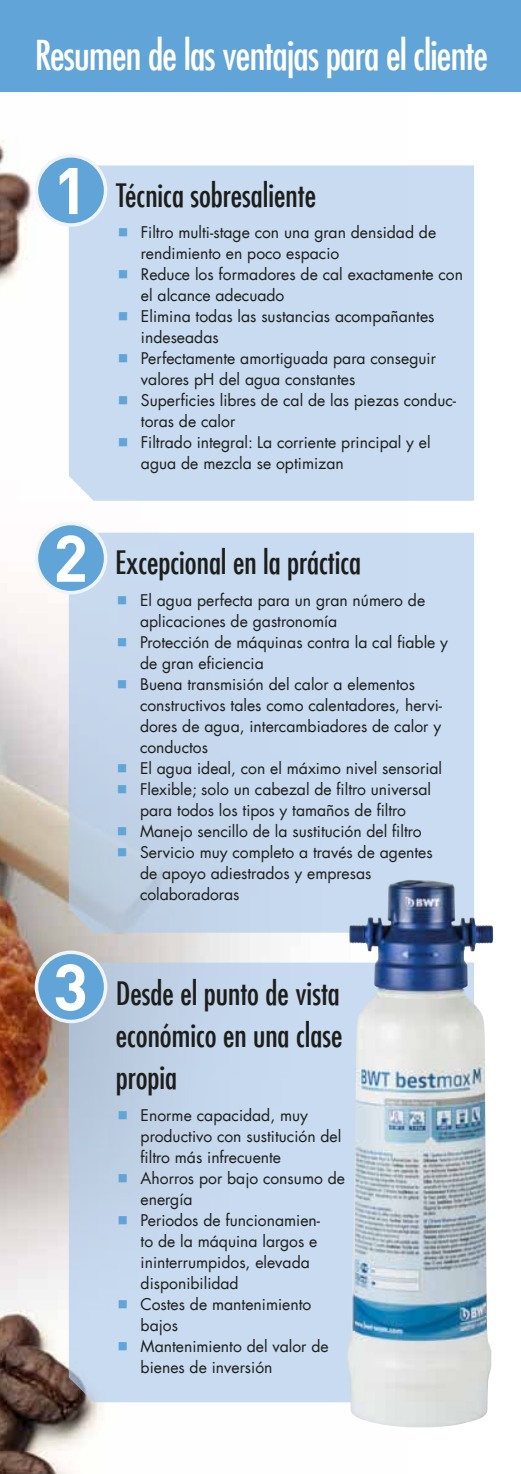
<style>
.page{position:relative;width:521px;height:1474px;background:#fff}
.page>*{position:absolute;margin:0;border:0;box-sizing:border-box;transform-origin:0 0}
.t1{font:700 64.75px "DINOT";color:#fff}
.t2{font:500 condensed 40.25px "Futura Com";letter-spacing:-.02em;color:#fff}
.t3{font:500 condensed 31.5px/42px "Futura Com";color:#1d1d1b;text-align:justify}
.t4{font:15.75px/21px "Futura Com";color:#1d1d1b}
.s1{font-family:"DINOT";font-weight:700;font-stretch:normal;font-size:64.75px;color:#fff}
</style>
<div class="page">
<img style="left:0;top:91px;width:407px;height:1382px">
<div style="left:69px;top:165px;width:405px;height:336px;background:#c8dbf0"></div>
<div style="left:36px;top:156px;width:70px;height:69px;background:#61a4d7;border-radius:50%"></div>
<div style="left:35px;top:154px;width:72px;height:73px;border:4px solid #eff4fb;border-radius:50%"></div>
<svg style="left:69px;top:532px;width:405px;height:400px;background:#c4d6eb"></svg>
<div style="left:36px;top:523px;width:70px;height:69px;background:#61a4d7;border-radius:50%"></div>
<div style="left:35px;top:522px;width:72px;height:72px;border:4px solid #eff4fb;border-radius:50%"></div>
<svg style="left:69px;top:962px;width:405px;height:440px;background:#bed0e3"></svg>
<div style="left:36px;top:952px;width:70px;height:69px;background:#61a4d7;border-radius:50%"></div>
<div style="left:35px;top:950px;width:72px;height:73px;border:4px solid #eff4fb;border-radius:50%"></div>
<div style="left:0;top:0;width:521px;height:91px;background:#61a4d7"></div>
<img style="left:347px;top:880px;width:60px;height:540px">
<svg style="left:119px;top:228px;width:8px;height:8px"></svg>
<svg style="left:119px;top:270px;width:8px;height:8px"></svg>
<svg style="left:119px;top:312px;width:8px;height:8px"></svg>
<svg style="left:119px;top:354px;width:8px;height:8px"></svg>
<svg style="left:119px;top:396px;width:8px;height:8px"></svg>
<svg style="left:119px;top:438px;width:8px;height:8px"></svg>
<svg style="left:118px;top:596px;width:8px;height:8px"></svg>
<svg style="left:118px;top:638px;width:8px;height:8px"></svg>
<svg style="left:118px;top:680px;width:8px;height:8px"></svg>
<svg style="left:118px;top:764px;width:8px;height:8px"></svg>
<svg style="left:118px;top:785px;width:8px;height:8px"></svg>
<svg style="left:118px;top:827px;width:8px;height:8px"></svg>
<svg style="left:118px;top:848px;width:8px;height:8px"></svg>
<svg style="left:119px;top:1110px;width:8px;height:8px"></svg>
<svg style="left:119px;top:1173px;width:8px;height:8px"></svg>
<svg style="left:119px;top:1215px;width:8px;height:8px"></svg>
<svg style="left:119px;top:1299px;width:8px;height:8px"></svg>
<svg style="left:119px;top:1341px;width:8px;height:8px"></svg>
<h2 class="t2" style="left:35px;top:27px;width:455px">Resumen de las ventajas para el cliente</h2>
<h3 class="t3" style="left:53px;top:173px;width:265px"><span class="s1">1</span> Técnica sobresaliente</h3>
<p class="t4" style="left:141px;top:222px;width:323px">Filtro multi-stage con una gran densidad de rendimiento en poco espacio<br>Reduce los formadores de cal exactamente con el alcance adecuado<br>Elimina todas las sustancias acompañantes indeseadas<br>Perfectamente amortiguada para conseguir valores pH del agua constantes<br>Superficies libres de cal de las piezas conduc&shy;toras de calor<br>Filtrado integral: La corriente principal y el agua de mezcla se optimizan</p>
<h3 class="t3" style="left:53px;top:541px;width:310px"><span class="s1">2</span> Excepcional en la práctica</h3>
<p class="t4" style="left:140px;top:589px;width:310px">El agua perfecta para un gran número de aplicaciones de gastronomía<br>Protección de máquinas contra la cal fiable y de gran eficiencia<br>Buena transmisión del calor a elementos constructivos tales como calentadores, hervi&shy;dores de agua, intercambiadores de calor y conductos<br>El agua ideal, con el máximo nivel sensorial Flexible; solo un cabezal de filtro universal para todos los tipos y tamaños de filtro Manejo sencillo de la sustitución del filtro Servicio muy completo a través de agentes de apoyo adiestrados y empresas colaboradoras</p>
<h1 class="t1" style="left:53px;top:944px;width:37px">3</h1>
<h3 class="t3" style="left:116px;top:971px;width:228px">Desde el punto de vista económico en una clase propia</h3>
<p class="t4" style="left:141px;top:1104px;width:206px">Enorme capacidad, muy productivo con sustitución del filtro más infrecuente<br>Ahorros por bajo consumo de energía<br>Periodos de funcionamien-<br>to de la máquina largos e ininterrumpidos, elevada disponibilidad<br>Costes de mantenimiento bajos<br>Mantenimiento del valor de bienes de inversión</p>
</div>
